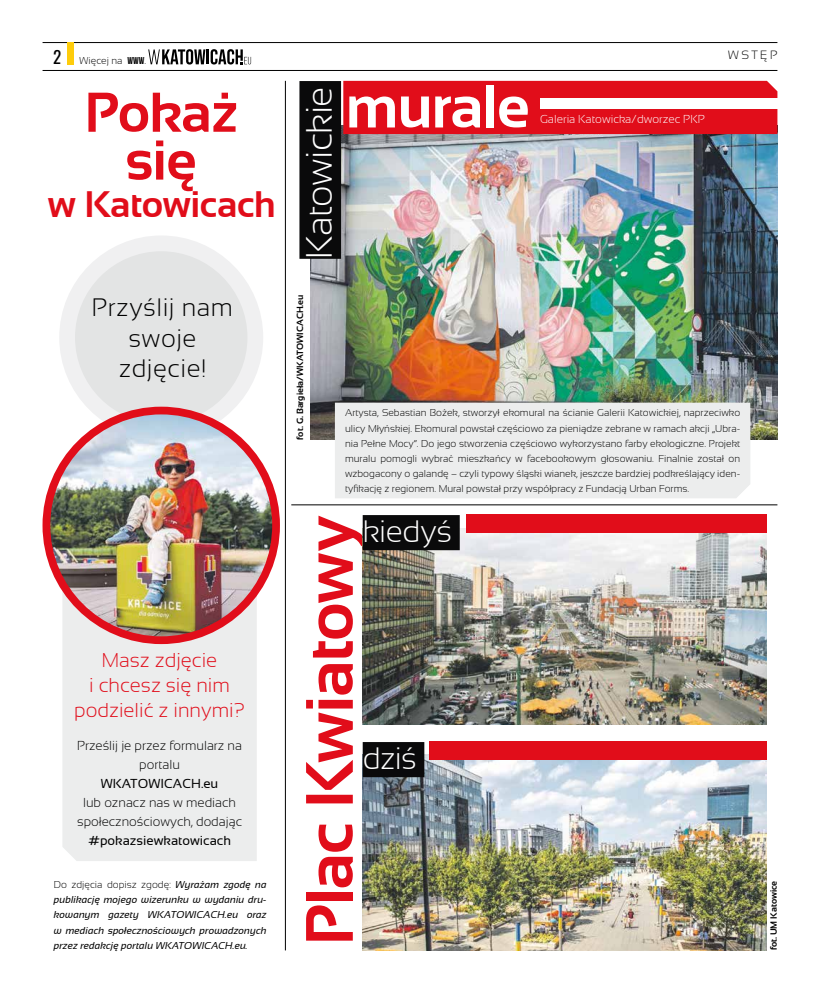
<style>
.page{position:relative;width:820px;height:993px;background:#fff}
.page>*{position:absolute;margin:0;border:0;box-sizing:border-box;transform-origin:0 0}
.t1{font:700 66.8px "Sansation";color:#e10d1a}
.t2{font:700 60.4px "Sansation";color:#fff}
.t3{font:700 55.9px/47.8px "Sansation";color:#e10d1a;text-align:center}
.t4{font:700 36.9px "Sansation";color:#e10d1a}
.t5{font:300 36.7px "Sansation";letter-spacing:-.015em;color:#fff}
.t6{font:300 31px "Sansation";letter-spacing:-.01em;color:#fff}
.t7{font:300 25.2px/30.3px "Sansation";letter-spacing:.02em;color:#000;text-align:center}
.t8{font:300 20px/25px "Sansation";color:#e10d1a;text-align:center}
.t9{font:300 13px/19px "Sansation";color:#000;text-align:center}
.t10{font:13px "Sansation";color:#000}
.t11{font:300 12px "Sansation";letter-spacing:.2em;color:#000}
.t12{font:300 11.5px "Sansation";color:#fff}
.t13{font:300 10px/15.2px "Sansation";color:#000;text-align:justify}
.t14{font:italic 10px/15.2px "Sansation";color:#000;text-align:justify}
.t15{font:700 9px "Sansation";color:#000}
.s1{font-family:"Oswald";font-weight:400;font-size:17px}
.s2{font-family:"Bebas Neue";font-weight:400}
.s3{font-weight:300;font-style:normal}
</style>
<div class="page">
<hr style="left:43px;top:42px;width:734px;height:1px;background:#000">
<svg style="left:148px;top:49px;width:103px;height:15px"></svg>
<hr style="left:43px;top:70px;width:734px;height:1px;background:#000">
<div style="left:67px;top:43px;width:6px;height:22px;background:#fecc0b"></div>
<div style="left:62px;top:585px;width:195px;height:275px;background:#eceded"></div>
<div style="left:59px;top:235px;width:204px;height:204px;background:#f0f0f1;border-radius:50%"></div>
<div style="left:75px;top:251px;width:172px;height:172px;background:#e3e4e4;border-radius:50%"></div>
<img style="left:46px;top:410px;width:230px;height:230px;border-radius:115px">
<div style="left:42px;top:406px;width:238px;height:238px;border:8px solid #e10d1a;border-radius:50%"></div>
<hr style="left:285px;top:81px;width:1px;height:869px;background:#000">
<img style="left:310px;top:125px;width:467px;height:314px">
<div style="left:335px;top:402px;width:415px;height:96px;background:#eceded"></div>
<div style="left:343px;top:81px;width:434px;height:53px;background:#e10d1a"></div>
<div style="left:540px;top:98px;width:241px;height:11px;background:#fff"></div>
<hr style="left:291px;top:504px;width:486px;height:1px;background:#000">
<div style="left:299px;top:81px;width:42px;height:178px;background:#0a0a0b"></div>
<img style="left:362px;top:754px;width:404px;height:195px">
<img style="left:362px;top:528px;width:404px;height:196px">
<div style="left:362px;top:741px;width:62px;height:36px;background:#0a0a0b"></div>
<div style="left:429px;top:741px;width:337px;height:18px;background:#e10d1a"></div>
<div style="left:362px;top:515px;width:97px;height:35px;background:#0a0a0b"></div>
<div style="left:466px;top:514px;width:300px;height:19px;background:#e10d1a"></div>
<p class="t13" style="left:53px;top:53px;width:94px"><span class="s1">2</span> Więcej na <span class="s2">WWW</span>.</p>
<p class="t11" style="left:727px;top:48px;width:51px">WSTĘp</p>
<h3 class="t3" style="left:84px;top:88px;width:155px">Pokaż się</h3>
<h2 class="t2" style="left:345px;top:73px;width:186px">murale</h2>
<h3 class="t5" style="left:298px;top:259px;width:174px;rotate:-90deg">Katowickie</h3>
<h3 class="t4" style="left:47px;top:183px;width:230px">w Katowicach</h3>
<p class="t12" style="left:540px;top:112px;width:165px">Galeria Katowicka/dworzec PKP</p>
<h3 class="t7" style="left:92px;top:292px;width:143px">Przyślij nam swoje zdjęcie!</h3>
<h3 class="t8" style="left:74px;top:647px;width:172px">Masz zdjęcie<br>i chcesz się nim podzielić z innymi?</h3>
<h3 class="t9" style="left:77px;top:736px;width:166px">Prześlij je przez formularz na portalu</h3>
<h3 class="t10" style="left:101px;top:776px;width:119px">WKATOWICACH.eu</h3>
<h3 class="t9" style="left:77px;top:793px;width:166px">lub oznacz nas w mediach społecznościowych, dodając</h3>
<h3 class="t10" style="left:88px;top:833px;width:144px">#pokazsiewkatowicach</h3>
<p class="t14" style="left:54px;top:876px;width:214px"><span class="s3">Do zdjęcia dopisz zgodę:</span> Wyrażam zgodę na publikację mojego wizerunku w wydaniu dru&shy;kowanym gazety WKATOWICACH.eu oraz w mediach społecznościowych prowadzonych przez redakcję portalu WKATOWICACH.eu.</p>
<p class="t15" style="left:295px;top:439px;width:147px;rotate:-90deg">fot. G. Bargieła/WKATOWICACH.eu</p>
<p class="t13" style="left:345px;top:405px;width:396px">Artysta, Sebastian Bożek, stworzył ekomural na ścianie Galerii Katowickiej, naprzeciwko ulicy Młyńskiej. Ekomural powstał częściowo za pieniądze zebrane w ramach akcji „Ubra&shy;nia Pełne Mocy”. Do jego stworzenia częściowo wykorzystano farby ekologiczne. Projekt muralu pomogli wybrać mieszkańcy w facebookowym głosowaniu. Finalnie został on wzbogacony o galandę – czyli typowy śląski wianek, jeszcze bardziej podkreślający iden&shy;tyfikację z regionem. Mural powstał przy współpracy z Fundacją Urban Forms.</p>
<h1 class="t1" style="left:292px;top:945px;width:431px;rotate:-90deg">Plac Kwiatowy</h1>
<h3 class="t6" style="left:362px;top:514px;width:91px">kiedyś</h3>
<h3 class="t6" style="left:362px;top:741px;width:56px">dziś</h3>
<p class="t15" style="left:768px;top:950px;width:71px;rotate:-90deg">fot. UM Katowice</p>
</div>
